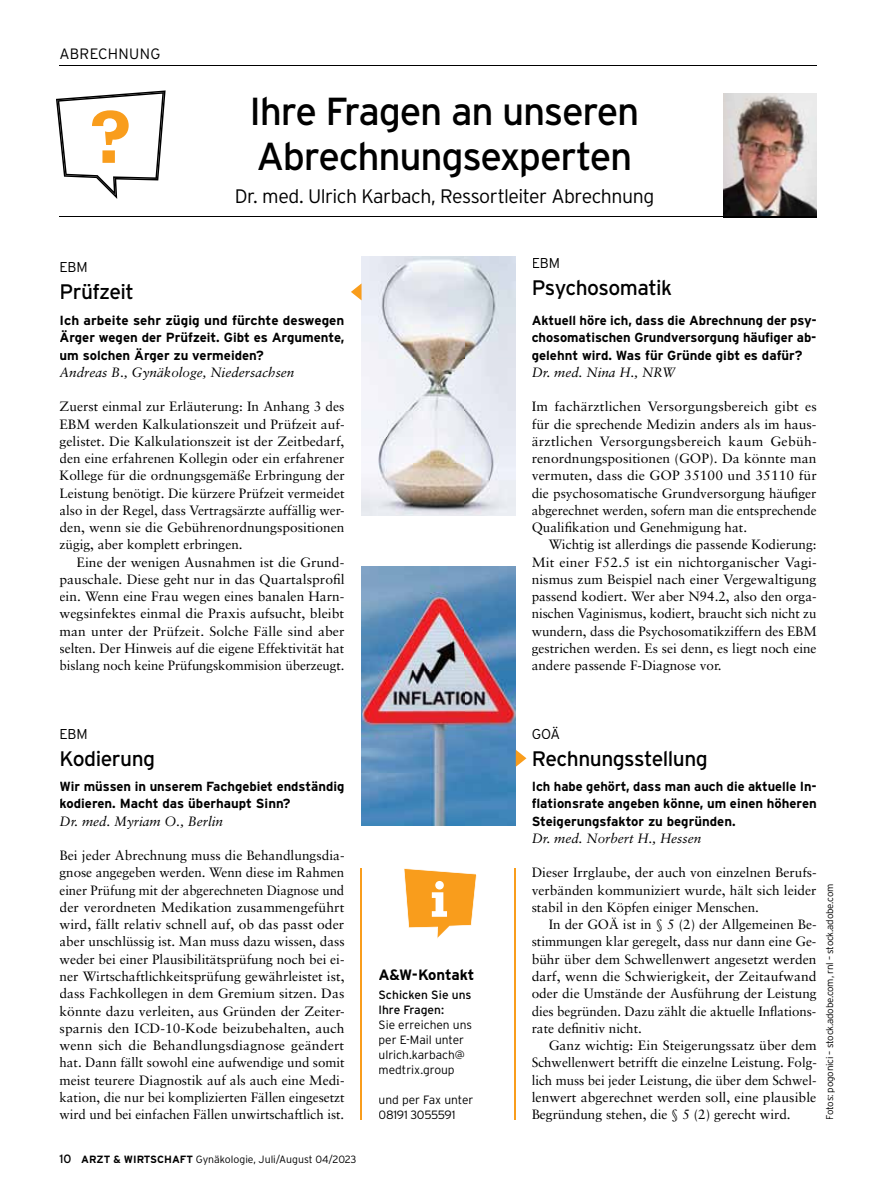
<style>
.page{position:relative;width:889px;height:1200px;background:#fff}
.page>*{position:absolute;margin:0;border:0;box-sizing:border-box;transform-origin:0 0}
.t1{font:700 75.9px "Rockwell";color:#f99d1c}
.t2{font:700 51.9px "Rockwell";color:#fff}
.t3{font:39px/45px "Interstate";letter-spacing:-.035em;color:#000}
.t4{font:21px "Interstate";letter-spacing:-.025em;color:#000}
.t5{font:300 19.5px "Interstate";letter-spacing:-.025em;color:#000}
.t6{font:700 15px "Interstate";letter-spacing:-.01em;color:#000}
.t7{font:300 15px "Interstate";letter-spacing:.02em;color:#000}
.t8{font:300 14.25px "Interstate";letter-spacing:-.01em;color:#000}
.t9{font:13.5px/17.2px "Sabon";color:#000;text-align:justify}
.t10{font:italic 13.5px "Sabon";color:#000}
.t11{font:700 13.2px/17.2px "Interstate";color:#000;text-align:justify}
.t12{font:300 12px/15px "Interstate";color:#000}
.t13{font:12px/15px "Interstate";color:#000}
.t14{font:300 10.5px "Interstate";color:#000}
.t15{font:300 9.75px "Interstate";letter-spacing:-.02em;color:#000}
.s1{font-weight:400;font-size:12px}
.s2{font-weight:700}
</style>
<div class="page">
<hr style="left:60px;top:66px;width:756px;height:1px;background:#000">
<img style="left:723px;top:94px;width:93px;height:123px">
<img style="left:361px;top:256px;width:155px;height:259px">
<hr style="left:360px;top:867px;width:1px;height:251px;background:#f99d1c">
<hr style="left:514px;top:867px;width:2px;height:251px;background:#f99d1c">
<svg style="left:404px;top:868px;width:73px;height:71px"></svg>
<img style="left:361px;top:566px;width:155px;height:259px">
<svg style="left:56px;top:90px;width:110px;height:109px"></svg>
<hr style="left:60px;top:216px;width:663px;height:1px;background:#000">
<svg style="left:351px;top:284px;width:10px;height:16px"></svg>
<svg style="left:516px;top:750px;width:10px;height:16px"></svg>
<p class="t7" style="left:60px;top:45px;width:102px">ABRECHNUNG</p>
<h1 class="t1" style="left:89px;top:91px;width:44px">?</h1>
<h3 class="t3" style="left:249px;top:88px;width:391px">Ihre Fragen an unseren<br>Abrechnungsexperten</h3>
<h3 class="t5" style="left:235px;top:185px;width:421px">Dr. med. Ulrich Karbach, Ressortleiter Abrechnung</h3>
<p class="t8" style="left:60px;top:259px;width:30px">EBM</p>
<h3 class="t4" style="left:60px;top:280px;width:76px">Prüfzeit</h3>
<p class="t11" style="left:60px;top:311px;width:286px">Ich arbeite sehr zügig und fürchte deswegen Ärger wegen der Prüfzeit. Gibt es Argumente, um solchen Ärger zu vermeiden?</p>
<p class="t10" style="left:60px;top:364px;width:236px">Andreas B., Gynäkologe, Niedersachsen</p>
<p class="t9" style="left:60px;top:398px;width:287px">Zuerst einmal zur Erläuterung: In Anhang 3 des EBM werden Kalkulationszeit und Prüfzeit auf&shy;gelistet. Die Kalkulationszeit ist der Zeitbedarf, den eine erfahrenen Kollegin oder ein erfahrener Kollege für die ordnungsgemäße Erbringung der Leistung benötigt. Die kürzere Prüfzeit vermeidet also in der Regel, dass Vertragsärzte auffällig wer&shy;den, wenn sie die Gebührenordnungspositionen zügig, aber komplett erbringen.</p>
<p class="t9" style="left:60px;top:553px;width:287px;text-indent:17px">Eine der wenigen Ausnahmen ist die Grund&shy;pauschale. Diese geht nur in das Quartalsprofil ein. Wenn eine Frau wegen eines banalen Harn&shy;wegsinfektes einmal die Praxis aufsucht, bleibt man unter der Prüfzeit. Solche Fälle sind aber selten. Der Hinweis auf die eigene Effektivität hat bislang noch keine Prüfungskommision überzeugt.</p>
<p class="t8" style="left:531px;top:254px;width:30px">EBM</p>
<h3 class="t4" style="left:531px;top:276px;width:142px">Psychosomatik</h3>
<p class="t11" style="left:531px;top:311px;width:287px">Aktuell höre ich, dass die Abrechnung der psy&shy;chosomatischen Grundversorgung häufiger ab&shy;gelehnt wird. Was für Gründe gibt es dafür?</p>
<p class="t10" style="left:531px;top:364px;width:145px">Dr. med. Nina H., NRW</p>
<p class="t9" style="left:531px;top:398px;width:286px">Im fachärztlichen Versorgungsbereich gibt es für die sprechende Medizin anders als im haus&shy;ärztlichen Versorgungsbereich kaum Gebüh&shy;renordnungspositionen (GOP). Da könnte man vermuten, dass die GOP 35100 und 35110 für die psychosomatische Grundversorgung häufiger abgerechnet werden, sofern man die entsprechende Qualifikation und Genehmigung hat.</p>
<p class="t9" style="left:531px;top:536px;width:286px;text-indent:17px">Wichtig ist allerdings die passende Kodierung:<br>Mit einer F52.5 ist ein nichtorganischer Vagi&shy;nismus zum Beispiel nach einer Vergewaltigung passend kodiert. Wer aber N94.2, also den orga&shy;nischen Vaginismus, kodiert, braucht sich nicht zu wundern, dass die Psychosomatikziffern des EBM gestrichen werden. Es sei denn, es liegt noch eine andere passende F-Diagnose vor.</p>
<p class="t8" style="left:60px;top:725px;width:30px">EBM</p>
<h3 class="t4" style="left:60px;top:746px;width:97px">Kodierung</h3>
<p class="t11" style="left:60px;top:777px;width:286px">Wir müssen in unserem Fachgebiet endständig kodieren. Macht das überhaupt Sinn?</p>
<p class="t10" style="left:60px;top:812px;width:165px">Dr. med. Myriam O., Berlin</p>
<p class="t9" style="left:60px;top:846px;width:287px">Bei jeder Abrechnung muss die Behandlungsdia&shy;gnose angegeben werden. Wenn diese im Rahmen einer Prüfung mit der abgerechneten Diagnose und der verordneten Medikation zusammengeführt wird, fällt relativ schnell auf, ob das passt oder aber unschlüssig ist. Man muss dazu wissen, dass weder bei einer Plausibilitätsprüfung noch bei ei&shy;ner Wirtschaftlichkeitsprüfung gewährleistet ist, dass Fachkollegen in dem Gremium sitzen. Das könnte dazu verleiten, aus Gründen der Zeiter&shy;sparnis den ICD-10-Kode beizubehalten, auch wenn sich die Behandlungsdiagnose geändert hat. Dann fällt sowohl eine aufwendige und somit meist teurere Diagnostik auf als auch eine Medi&shy;kation, die nur bei komplizierten Fällen eingesetzt wird und bei einfachen Fällen unwirtschaftlich ist.</p>
<p class="t14" style="left:60px;top:1152px;width:298px"><span class="s1">10</span> <span class="s2">ARZT &amp; WIRTSCHAFT</span> Gynäkologie, Juli/August 04 / 2023</p>
<h2 class="t2" style="left:429px;top:867px;width:20px">i</h2>
<p class="t6" style="left:378px;top:965px;width:98px">A&amp;W-Kontakt</p>
<p class="t13" style="left:378px;top:986px;width:94px">Schicken Sie uns<br>Ihre Fragen:</p>
<p class="t12" style="left:378px;top:1016px;width:95px">Sie erreichen uns per E-Mail unter ulrich.karbach@ medtrix.group</p>
<p class="t12" style="left:378px;top:1091px;width:96px">und per Fax unter<br>08191 3055591</p>
<p class="t8" style="left:531px;top:725px;width:30px">GOÄ</p>
<h3 class="t4" style="left:531px;top:746px;width:178px">Rechnungsstellung</h3>
<p class="t11" style="left:531px;top:777px;width:287px">Ich habe gehört, dass man auch die aktuelle In&shy;flationsrate angeben könne, um einen höheren Steigerungsfaktor zu begründen.</p>
<p class="t10" style="left:531px;top:830px;width:171px">Dr. med. Norbert H., Hessen</p>
<p class="t9" style="left:531px;top:863px;width:286px">Dieser Irrglaube, der auch von einzelnen Berufs&shy;verbänden kommuniziert wurde, hält sich leider stabil in den Köpfen einiger Menschen.</p>
<p class="t9" style="left:531px;top:915px;width:286px;text-indent:17px">In der GOÄ ist in § 5 (2) der Allgemeinen Be&shy;stimmungen klar geregelt, dass nur dann eine Ge&shy;bühr über dem Schwellenwert angesetzt werden darf, wenn die Schwierigkeit, der Zeitaufwand oder die Umstände der Ausführung der Leistung dies begründen. Dazu zählt die aktuelle Inflations&shy;rate definitiv nicht.</p>
<p class="t9" style="left:531px;top:1036px;width:287px;text-indent:17px">Ganz wichtig: Ein Steigerungssatz über dem Schwellenwert betrifft die einzelne Leistung. Folg&shy;lich muss bei jeder Leistung, die über dem Schwel&shy;lenwert abgerechnet werden soll, eine plausible Begründung stehen, die § 5 (2) gerecht wird.</p>
<p class="t15" style="left:824px;top:1119px;width:237px;rotate:-90deg">Fotos: pogonici – stock.adobe.com, rnl – stock.adobe.com</p>
</div>
